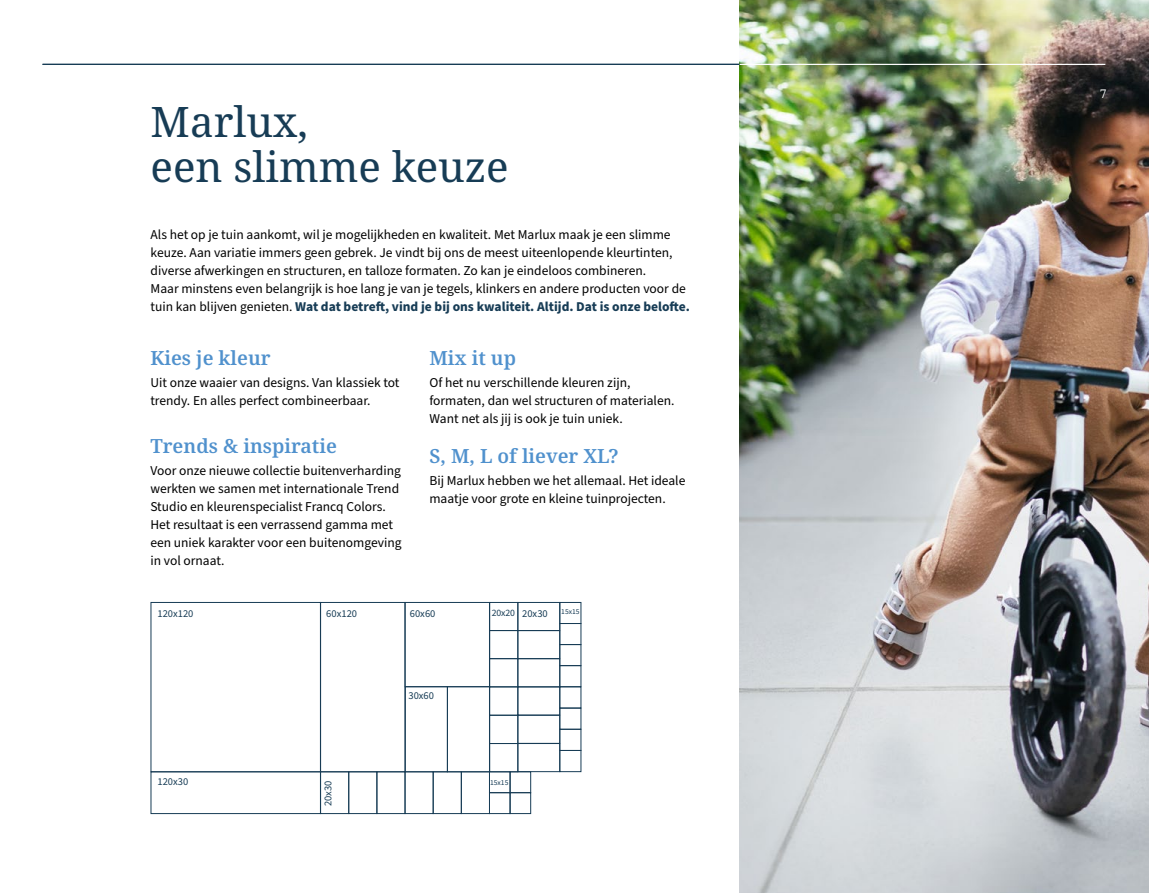
<style>
.page{position:relative;width:1149px;height:893px;background:#fff}
.page>*{position:absolute;margin:0;border:0;box-sizing:border-box;transform-origin:0 0}
.t1{font:42px/45px "Noto Serif";color:#173c55}
.t2{font:600 19.5px "Noto Serif";color:#5091cd}
.t3{font:13.5px/18px "Source Sans Pro";color:#000}
.t4{font:12px "Noto Serif";color:#fff}
.t5{font:10.5px "Source Sans Pro";color:#173c55}
.t6{font:9.75px "Source Sans Pro";letter-spacing:-.01em;color:#173c55}
.t7{font:7.5px "Source Sans Pro";color:#173c55}
.s1{font-weight:700;color:#173c55}
</style>
<div class="page">
<img style="left:739px;top:0;width:409px;height:893px">
<hr style="left:43px;top:64px;width:696px;height:1px;background:#173c55">
<hr style="left:739px;top:64px;width:365px;height:1px;background:#fff">
<div style="left:150px;top:771px;width:171px;height:43px;border:1px solid #173c55"></div>
<div style="left:150px;top:602px;width:171px;height:170px;border:1px solid #173c55"></div>
<div style="left:320px;top:602px;width:85px;height:170px;border:1px solid #173c55"></div>
<div style="left:404px;top:602px;width:85px;height:85px;border:1px solid #173c55"></div>
<div style="left:489px;top:602px;width:29px;height:29px;border:1px solid #173c55"></div>
<div style="left:489px;top:687px;width:29px;height:29px;border:1px solid #173c55"></div>
<div style="left:489px;top:630px;width:29px;height:29px;border:1px solid #173c55"></div>
<div style="left:489px;top:715px;width:29px;height:29px;border:1px solid #173c55"></div>
<div style="left:489px;top:658px;width:29px;height:29px;border:1px solid #173c55"></div>
<div style="left:489px;top:743px;width:29px;height:29px;border:1px solid #173c55"></div>
<div style="left:405px;top:686px;width:42px;height:86px;border:1px solid #173c55"></div>
<div style="left:447px;top:686px;width:42px;height:86px;border:1px solid #173c55"></div>
<div style="left:320px;top:771px;width:29px;height:43px;border:1px solid #173c55"></div>
<div style="left:348px;top:771px;width:29px;height:43px;border:1px solid #173c55"></div>
<div style="left:376px;top:771px;width:29px;height:43px;border:1px solid #173c55"></div>
<div style="left:404px;top:771px;width:29px;height:43px;border:1px solid #173c55"></div>
<div style="left:432px;top:771px;width:29px;height:43px;border:1px solid #173c55"></div>
<div style="left:461px;top:771px;width:28px;height:43px;border:1px solid #173c55"></div>
<div style="left:517px;top:602px;width:43px;height:29px;border:1px solid #173c55"></div>
<div style="left:517px;top:630px;width:43px;height:29px;border:1px solid #173c55"></div>
<div style="left:517px;top:658px;width:43px;height:29px;border:1px solid #173c55"></div>
<div style="left:517px;top:715px;width:43px;height:29px;border:1px solid #173c55"></div>
<div style="left:517px;top:743px;width:43px;height:29px;border:1px solid #173c55"></div>
<div style="left:559px;top:602px;width:22px;height:22px;border:1px solid #173c55"></div>
<div style="left:559px;top:686px;width:22px;height:22px;border:1px solid #173c55"></div>
<div style="left:559px;top:729px;width:22px;height:22px;border:1px solid #173c55"></div>
<div style="left:559px;top:623px;width:22px;height:22px;border:1px solid #173c55"></div>
<div style="left:559px;top:708px;width:22px;height:22px;border:1px solid #173c55"></div>
<div style="left:559px;top:750px;width:22px;height:22px;border:1px solid #173c55"></div>
<div style="left:559px;top:644px;width:22px;height:22px;border:1px solid #173c55"></div>
<div style="left:489px;top:771px;width:21px;height:22px;border:1px solid #173c55"></div>
<div style="left:509px;top:771px;width:22px;height:22px;border:1px solid #173c55"></div>
<div style="left:559px;top:665px;width:22px;height:22px;border:1px solid #173c55"></div>
<div style="left:489px;top:792px;width:21px;height:22px;border:1px solid #173c55"></div>
<div style="left:509px;top:792px;width:22px;height:22px;border:1px solid #173c55"></div>
<h1 class="t1" style="left:150px;top:100px;width:359px">Marlux,<br>een slimme keuze</h1>
<p class="t3" style="left:150px;top:226px;width:540px">Als het op je tuin aankomt, wil je mogelijkheden en kwaliteit. Met Marlux maak je een slimme keuze. Aan variatie immers geen gebrek. Je vindt bij ons de meest uiteenlopende kleurtinten, diverse afwerkingen en structuren, en talloze formaten. Zo kan je eindeloos combineren.<br>Maar minstens even belangrijk is hoe lang je van je tegels, klinkers en andere producten voor de tuin kan blijven genieten. <span class="s1">Wat dat betreft, vind je bij ons kwaliteit. Altijd. Dat is onze belofte.</span></p>
<h2 class="t2" style="left:150px;top:344px;width:122px">Kies je kleur</h2>
<p class="t3" style="left:150px;top:374px;width:250px">Uit onze waaier van designs. Van klassiek tot trendy. En alles perfect combineerbaar.</p>
<h2 class="t2" style="left:150px;top:433px;width:188px">Trends &amp; inspiratie</h2>
<p class="t3" style="left:150px;top:462px;width:253px">Voor onze nieuwe collectie buitenverharding werkten we samen met internationale Trend Studio en kleurenspecialist Francq Colors.<br>Het resultaat is een verrassend gamma met een uniek karakter voor een buitenomgeving in vol ornaat.</p>
<h2 class="t2" style="left:429px;top:344px;width:88px">Mix it up</h2>
<p class="t3" style="left:429px;top:374px;width:246px">Of het nu verschillende kleuren zijn, formaten, dan wel structuren of materialen.<br>Want net als jij is ook je tuin uniek.</p>
<h2 class="t2" style="left:429px;top:442px;width:190px">S, M, L of liever XL?</h2>
<p class="t3" style="left:429px;top:472px;width:257px">Bij Marlux hebben we het allemaal. Het ideale maatje voor grote en kleine tuinprojecten.</p>
<p class="t5" style="left:157px;top:606px;width:38px">120x120</p>
<p class="t5" style="left:326px;top:606px;width:32px">60x120</p>
<p class="t5" style="left:410px;top:606px;width:27px">60x60</p>
<p class="t6" style="left:491px;top:606px;width:25px">20x20</p>
<p class="t7" style="left:561px;top:606px;width:20px">15x15</p>
<p class="t5" style="left:522px;top:606px;width:27px">20x30</p>
<p class="t5" style="left:157px;top:775px;width:32px">120x30</p>
<p class="t5" style="left:321px;top:806px;width:27px;rotate:-90deg">20x30</p>
<p class="t5" style="left:408px;top:688px;width:27px">30x60</p>
<p class="t7" style="left:490px;top:777px;width:20px">15x15</p>
<p class="t4" style="left:1099px;top:85px;width:8px">7</p>
</div>
